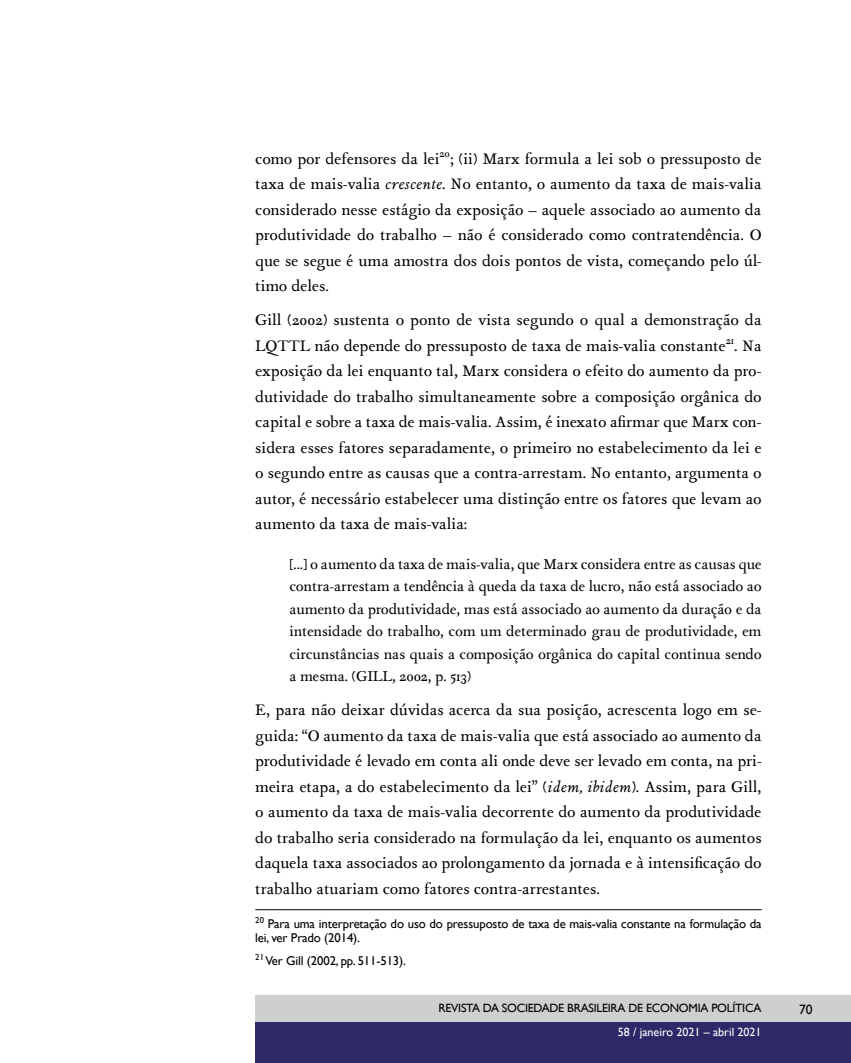
<style>
.page{position:relative;width:851px;height:1063px;background:#fff}
.page>*{position:absolute;margin:0;border:0;box-sizing:border-box;transform-origin:0 0}
.t1{font:16.5px/25.5px "Isidora";color:#000;text-align:justify}
.t2{font:15.45px/22.5px "Isidora";letter-spacing:-.005em;color:#000;text-align:justify}
.t3{font:13.5px "Gill Sans";color:#000}
.t4{font:12.75px/14.2px "Gill Sans";letter-spacing:-.01em;color:#000}
.t5{font:12px "Gill Sans";letter-spacing:-.02em;color:#000}
.t6{font:12px "Gill Sans";color:#fff}
.s1{font-style:italic}
</style>
<div class="page">
<div style="left:255px;top:1022px;width:595px;height:41px;background:#2d2867"></div>
<div style="left:255px;top:995px;width:595px;height:27px;background:#cdcfd0"></div>
<hr style="left:255px;top:909px;width:506px;height:1px;background:#000">
<p class="t1" style="left:255px;top:145px;width:508px">como por defensores da lei<sup>20</sup>; (ii) Marx formula a lei sob o pressuposto de taxa de mais-valia <span class="s1">crescente</span>. No entanto, o aumento da taxa de mais-valia considerado nesse estágio da exposição – aquele associado ao aumento da produtividade do trabalho – não é considerado como contratendência. O que se segue é uma amostra dos dois pontos de vista, começando pelo úl&shy;timo deles.</p>
<p class="t1" style="left:255px;top:307px;width:508px">Gill (2002) sustenta o ponto de vista segundo o qual a demonstração da LQTTL não depende do pressuposto de taxa de mais-valia constante<sup>21</sup>. Na exposição da lei enquanto tal, Marx considera o efeito do aumento da pro&shy;dutividade do trabalho simultaneamente sobre a composição orgânica do capital e sobre a taxa de mais-valia. Assim, é inexato afirmar que Marx con&shy;sidera esses fatores separadamente, o primeiro no estabelecimento da lei e o segundo entre as causas que a contra-arrestam. No entanto, argumenta o autor, é necessário estabelecer uma distinção entre os fatores que levam ao aumento da taxa de mais-valia:</p>
<p class="t2" style="left:289px;top:552px;width:474px">[...] o aumento da taxa de mais-valia, que Marx considera entre as causas que contra-arrestam a tendência à queda da taxa de lucro, não está associado ao aumento da produtividade, mas está associado ao aumento da duração e da intensidade do trabalho, com um determinado grau de produtividade, em circunstâncias nas quais a composição orgânica do capital continua sendo a mesma. (GILL, 2002, p. 513)</p>
<p class="t1" style="left:255px;top:697px;width:508px">E, para não deixar dúvidas acerca da sua posição, acrescenta logo em se&shy;guida: “O aumento da taxa de mais-valia que está associado ao aumento da produtividade é levado em conta ali onde deve ser levado em conta, na pri&shy;meira etapa, a do estabelecimento da lei” (<span class="s1">idem, ibidem</span>). Assim, para Gill, o aumento da taxa de mais-valia decorrente do aumento da produtividade do trabalho seria considerado na formulação da lei, enquanto os aumentos daquela taxa associados ao prolongamento da jornada e à intensificação do trabalho atuariam como fatores contra-arrestantes.</p>
<p class="t4" style="left:255px;top:917px;width:508px"><sup>20</sup> Para uma interpretação do uso do pressuposto de taxa de mais-valia constante na formulação da lei, ver Prado (2014).</p>
<p class="t4" style="left:255px;top:954px;width:152px"><sup>21</sup> Ver Gill (2002, pp. 511-513).</p>
<p class="t5" style="left:438px;top:1001px;width:324px">REVISTA DA SOCIEDADE BRASILEIRA DE ECONOMIA POLÍTICA</p>
<p class="t6" style="left:617px;top:1025px;width:145px">58 / janeiro 2021 – abril 2021</p>
<p class="t3" style="left:799px;top:1001px;width:15px">70</p>
</div>
